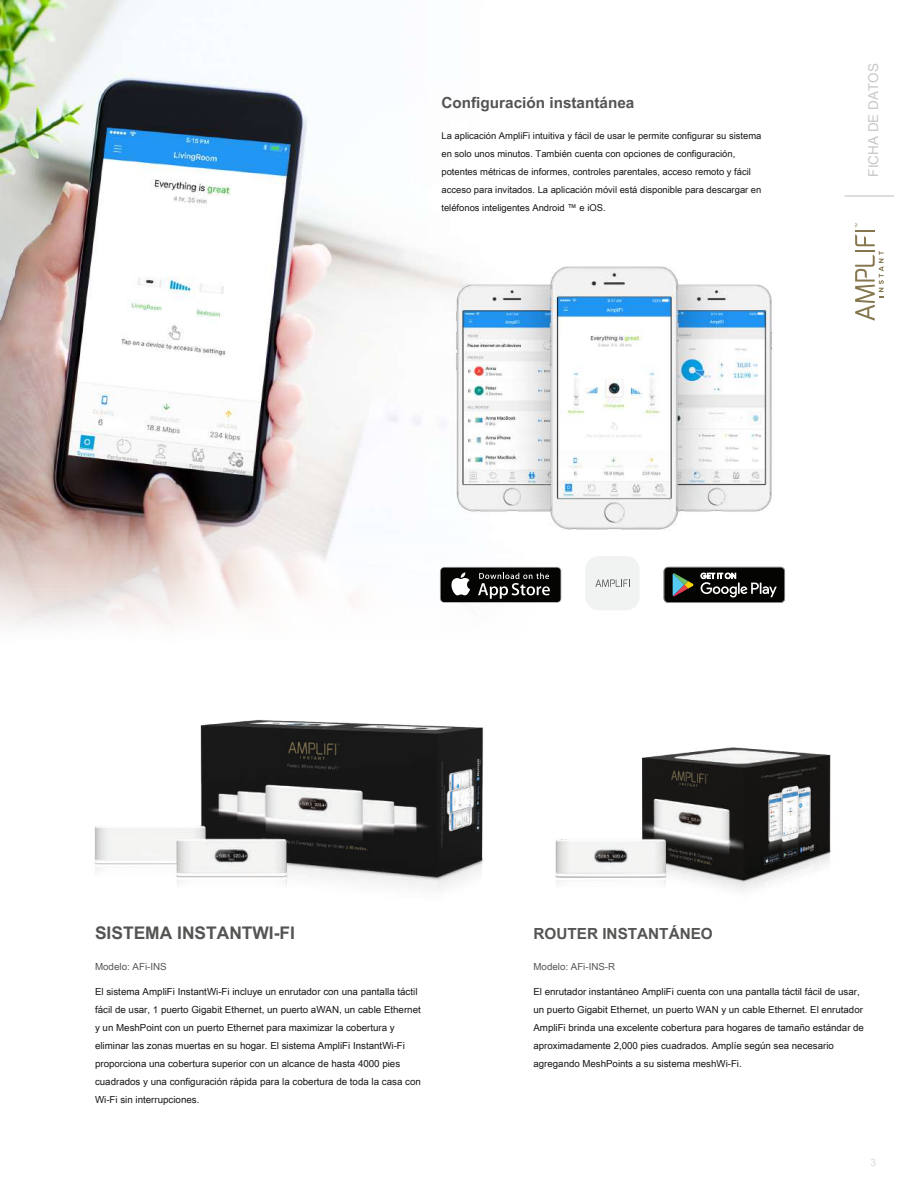
<style>
.page{position:relative;width:918px;height:1188px;background:#fff}
.page>*{position:absolute;margin:0;border:0;box-sizing:border-box;transform-origin:0 0}
.t1{font:700 17.4px "Arial Unicode MS";color:#545453}
.t2{font:700 15.3px "Arial Unicode MS";color:#545453}
.t3{font:13.5px "Arial Unicode MS";color:#c6c6c6}
.t4{font:10.35px "Arial Unicode MS";color:#dadada}
.t5{font:9.75px/18px "Arial Unicode MS";color:#171615}
.t6{font:9.75px "Arial Unicode MS";color:#545453}
.t7{font:9.45px/18px "Arial Unicode MS";color:#171615}
</style>
<div class="page">
<hr style="left:845px;top:196px;width:49px;height:1px;background:#bcbdc0">
<svg style="left:882px;top:252px;width:2px;height:46px"></svg>
<img style="left:0;top:0;width:342px;height:627px">
<img style="left:94px;top:719px;width:389px;height:171px">
<img style="left:555px;top:747px;width:276px;height:144px">
<img style="left:342px;top:195px;width:540px;height:409px">
<svg style="left:440px;top:567px;width:121px;height:36px"></svg>
<div style="left:441px;top:568px;width:120px;height:34px;background:#040503;border-radius:3px"></div>
<svg style="left:451px;top:572px;width:19px;height:23px"></svg>
<svg style="left:478px;top:573px;width:72px;height:26px"></svg>
<svg style="left:664px;top:567px;width:121px;height:36px;background:#303330"></svg>
<div style="left:585px;top:556px;width:55px;height:54px;background:#f1f2f2;border-radius:14px"></div>
<svg style="left:595px;top:580px;width:35px;height:7px"></svg>
<img style="left:0;top:37px;width:53px;height:447px">
<h2 class="t2" style="left:441px;top:91px;width:194px">Configuración instantánea</h2>
<p class="t7" style="left:441px;top:126px;width:321px">La aplicación AmpliFi intuitiva y fácil de usar le permite configurar su sistema en solo unos minutos. También cuenta con opciones de configuración, potentes métricas de informes, controles parentales, acceso remoto y fácil acceso para invitados. La aplicación móvil está disponible para descargar en teléfonos inteligentes Android ™ e iOS.</p>
<h3 class="t3" style="left:864px;top:177px;width:115px;rotate:-90deg">FICHA DE DATOS</h3>
<h1 class="t1" style="left:95px;top:921px;width:202px">SISTEMA INSTANTWI-FI</h1>
<h2 class="t2" style="left:534px;top:923px;width:181px">ROUTER INSTANTÁNEO</h2>
<p class="t6" style="left:95px;top:960px;width:73px">Modelo: AFi-INS</p>
<p class="t6" style="left:534px;top:960px;width:83px">Modelo: AFi-INS-R</p>
<p class="t5" style="left:95px;top:982px;width:327px">El sistema AmpliFi InstantWi-Fi incluye un enrutador con una pantalla táctil fácil de usar, 1 puerto Gigabit Ethernet, un puerto aWAN, un cable Ethernet y un MeshPoint con un puerto Ethernet para maximizar la cobertura y eliminar las zonas muertas en su hogar. El sistema AmpliFi InstantWi-Fi proporciona una cobertura superior con un alcance de hasta 4000 pies cuadrados y una configuración rápida para la cobertura de toda la casa con Wi-Fi sin interrupciones.</p>
<p class="t5" style="left:534px;top:982px;width:332px">El enrutador instantáneo AmpliFi cuenta con una pantalla táctil fácil de usar, un puerto Gigabit Ethernet, un puerto WAN y un cable Ethernet. El enrutador AmpliFi brinda una excelente cobertura para hogares de tamaño estándar de aproximadamente 2,000 pies cuadrados. Amplíe según sea necesario agregando MeshPoints a su sistema meshWi-Fi.</p>
<p class="t4" style="left:871px;top:1155px;width:7px">3</p>
</div>
